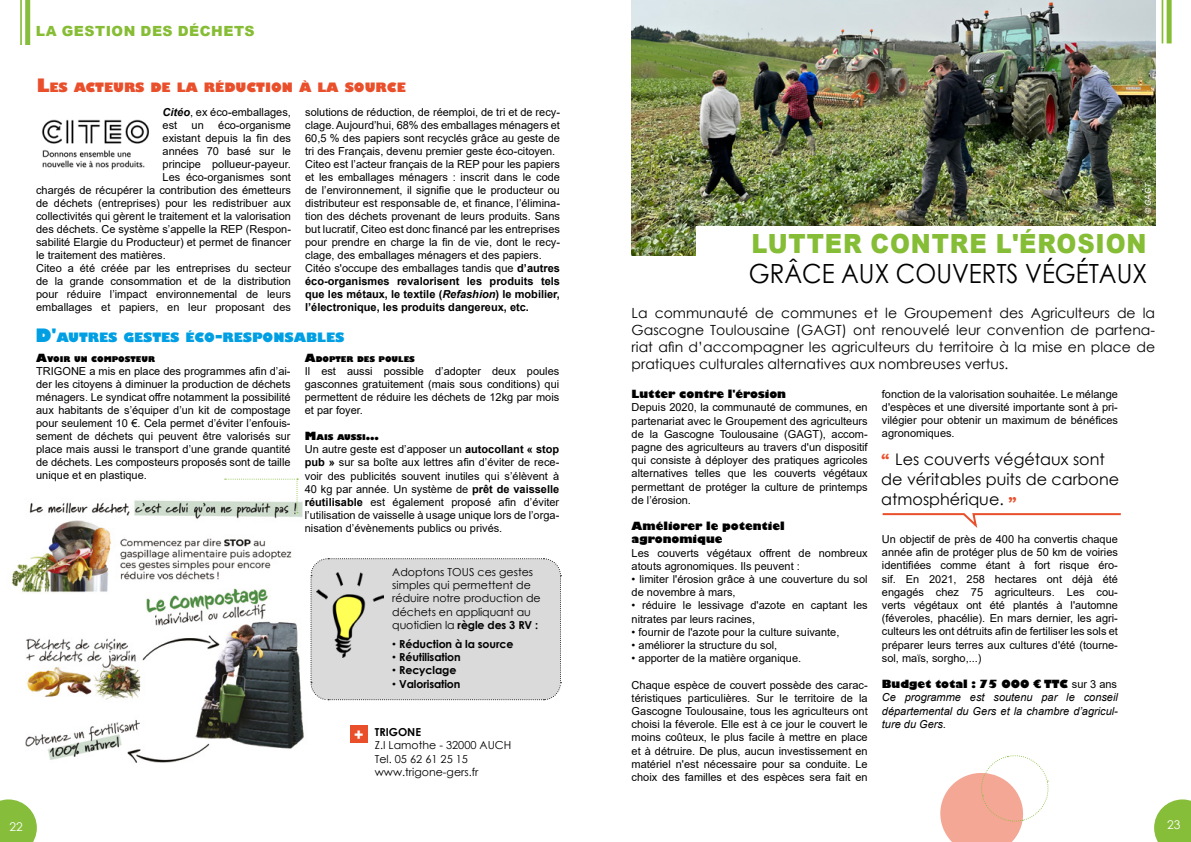
<style>
.page{position:relative;width:1191px;height:842px;background:#fff}
.page>*{position:absolute;margin:0;border:0;box-sizing:border-box;transform-origin:0 0}
.t1{font:26.4px "Century Gothic";color:#000;scale:.91 1}
.t2{font:900 26.4px "Arial";letter-spacing:.035em;color:#86bd36;scale:.91 1}
.t3{font:16px/20px "Century Gothic";color:#000}
.t4{font:16px "Bauhaus 93";color:#fff}
.t5{font:14px/16.8px "Century Gothic";color:#000;text-align:justify}
.t6{font:900 14px "Arial";letter-spacing:.035em;color:#86bd34}
.t7{font:800 12.6px "Gill Sans";color:#e94f2b}
.t8{font:800 12.6px "Gill Sans";color:#009fe3}
.t9{font:12px "Century Gothic";color:#fff}
.t10{font:11px/13px "Arial";color:#000;text-align:justify}
.t11{font:11px/13.2px "Century Gothic";color:#000}
.t12{font:italic 11px/13.2px "Arial";color:#000;text-align:justify}
.t13{font:800 11px/13.2px "Gill Sans";color:#000}
.t14{font:700 11px "Century Gothic";letter-spacing:-.01em;color:#000}
.t15{font:italic 8px "Arial";color:#fff}
.t16{font:800 7.7px "Gill Sans";color:#000}
.s1{font-size:18px}
.s2{font-weight:700;font-style:italic}
.s3{font-weight:700}
.s4{font-size:11px}
.s5{font-family:"Arial";font-weight:400}
.s6{font-family:"Bookman Old Style";font-weight:700;color:#e94f2b}
</style>
<div class="page">
<img style="left:11px;top:500px;width:293px;height:263px">
<img style="left:631px;top:0;width:524px;height:255px">
<div style="left:696px;top:227px;width:459px;height:69px;background:#fff"></div>
<div style="left:25px;top:0;width:5px;height:45px;background:#86bd3b"></div>
<hr style="left:20px;top:0;width:2px;height:45px;background:#86bd3b">
<svg style="left:0;top:799px;width:37px;height:43px;background:#96c655"></svg>
<div style="left:1166px;top:0;width:5px;height:43px;background:#86bd36"></div>
<hr style="left:1161px;top:0;width:2px;height:43px;background:#86bd36">
<svg style="left:1154px;top:799px;width:37px;height:43px;background:#96c654"></svg>
<img style="left:41px;top:119px;width:108px;height:51px">
<svg style="left:225px;top:479px;width:73px;height:34px"></svg>
<div style="left:350px;top:725px;width:17px;height:17px;background:#e94f2b"></div>
<div style="left:310px;top:558px;width:251px;height:143px;background:#dadada"></div>
<img style="left:316px;top:573px;width:68px;height:84px">
<svg style="left:882px;top:513px;width:239px;height:15px"></svg>
<svg style="left:940px;top:755px;width:109px;height:87px"></svg>
<p class="t6" style="left:36px;top:21px;width:220px">LA GESTION DES DÉCHETS</p>
<p class="t7" style="left:37px;top:79px;width:370px"><span class="s1">L</span>ES ACTEURS DE LA RÉDUCTION À LA SOURCE</p>
<p class="t10" style="left:163px;top:105px;width:130px"><span class="s2">Citéo</span>, ex éco-emballages, est</p>
<p class="t10" style="left:192px;top:118px;width:14px">un</p>
<p class="t10" style="left:218px;top:118px;width:74px">éco-organisme</p>
<p class="t10" style="left:163px;top:131px;width:130px">existant depuis la fin des</p>
<p class="t10" style="left:163px;top:144px;width:130px">années 70 basé sur le</p>
<p class="t10" style="left:163px;top:157px;width:130px">principe pollueur-payeur.</p>
<p class="t10" style="left:163px;top:170px;width:130px">Les éco-organismes sont</p>
<p class="t10" style="left:36px;top:183px;width:256px">chargés de récupérer la contribution des émetteurs</p>
<p class="t10" style="left:36px;top:196px;width:256px">de déchets (entreprises) pour les redistribuer aux</p>
<p class="t10" style="left:36px;top:209px;width:256px">collectivités qui gèrent le traitement et la valorisation</p>
<p class="t10" style="left:36px;top:222px;width:256px">des déchets. Ce système s’appelle la REP (Respon-</p>
<p class="t10" style="left:36px;top:235px;width:256px">sabilité Elargie du Producteur) et permet de financer</p>
<p class="t10" style="left:36px;top:248px;width:131px">le traitement des matières.</p>
<p class="t10" style="left:36px;top:261px;width:256px">Citeo a été créée par les entreprises du secteur</p>
<p class="t10" style="left:36px;top:274px;width:256px">de la grande consommation et de la distribution</p>
<p class="t10" style="left:36px;top:287px;width:256px">pour réduire l’impact environnemental de leurs</p>
<p class="t10" style="left:36px;top:300px;width:256px">emballages et papiers, en leur proposant des</p>
<p class="t10" style="left:305px;top:105px;width:256px;text-align:left">solutions de réduction, de réemploi, de tri et de recy&shy;clage. Aujourd’hui, 68% des emballages ménagers et 60,5 % des papiers sont recyclés grâce au geste de tri des Français, devenu premier geste éco-citoyen.<br>Citeo est l’acteur français de la REP pour les papiers et les emballages ménagers : inscrit dans le code de l’environnement, il signifie que le producteur ou distributeur est responsable de, et finance, l’élimina&shy;tion des déchets provenant de leurs produits. Sans but lucratif, Citeo est donc financé par les entreprises pour prendre en charge la fin de vie, dont le recy&shy;clage, des emballages ménagers et des papiers.<br>Citéo s'occupe des emballages tandis que <span class="s3">d’autres éco-organismes revalorisent les produits tels que les métaux, le textile (</span><span class="s2">Refashion</span><span class="s3">) le mobilier, l’électronique, les produits dangereux, etc.</span></p>
<p class="t8" style="left:35px;top:330px;width:310px"><span class="s1">D'</span>AUTRES GESTES ÉCO<span class="s1">-</span>RESPONSABLES</p>
<p class="t16" style="left:36px;top:354px;width:120px"><span class="s4">A</span>VOIR UN COMPOSTEUR</p>
<p class="t10" style="left:36px;top:365px;width:256px">TRIGONE a mis en place des programmes afin d’ai&shy;der les citoyens à diminuer la production de déchets ménagers. Le syndicat offre notamment la possibilité aux habitants de s’équiper d’un kit de compostage pour seulement 10 €. Cela permet d’éviter l’enfouis&shy;sement de déchets qui peuvent être valorisés sur place mais aussi le transport d’une grande quantité de déchets. Les composteurs proposés sont de taille unique et en plastique.</p>
<p class="t16" style="left:305px;top:355px;width:111px"><span class="s4">A</span>DOPTER DES POULES</p>
<p class="t10" style="left:305px;top:365px;width:256px">Il est aussi possible d’adopter deux poules gasconnes gratuitement (mais sous conditions) qui permettent de réduire les déchets de 12kg par mois et par foyer.</p>
<p class="t16" style="left:305px;top:433px;width:76px"><span class="s4">M</span>AIS AUSSI<span class="s4">...</span></p>
<p class="t10" style="left:305px;top:443px;width:256px">Un autre geste est d’apposer un <span class="s3">autocollant « stop pub »</span> sur sa boîte aux lettres afin d’éviter de rece&shy;voir des publicités souvent inutiles qui s’élèvent à 40 kg par année. Un système de <span class="s3">prêt de vaisselle réutilisable</span> est également proposé afin d’éviter l’utilisation de vaisselle à usage unique lors de l’orga&shy;nisation d’évènements publics ou privés.</p>
<p class="t11" style="left:392px;top:565px;width:150px">Adoptons TOUS ces gestes simples qui permettent de réduire notre production de déchets en appliquant au quotidien la <span class="s3">règle des 3 RV :</span></p>
<p class="t14" style="left:392px;top:636px;width:123px"><span class="s5">•</span> Réduction à la source</p>
<p class="t14" style="left:392px;top:649px;width:70px"><span class="s5">•</span> Réutilisation</p>
<p class="t14" style="left:392px;top:662px;width:66px"><span class="s5">•</span> Recyclage</p>
<p class="t14" style="left:392px;top:675px;width:70px"><span class="s5">•</span> Valorisation</p>
<h2 class="t4" style="left:353px;top:725px;width:13px">+</h2>
<p class="t14" style="left:375px;top:724px;width:48px">TRIGONE</p>
<p class="t11" style="left:375px;top:739px;width:138px">Z.I Lamothe - 32000 AUCH<br>Tel. 05 62 61 25 15 www.trigone-gers.fr</p>
<p class="t15" style="left:1142px;top:214px;width:33px;rotate:-90deg">© GAGT</p>
<h1 class="t2" style="left:751px;top:225px;width:435px">LUTTER CONTRE L'ÉROSION</h1>
<h1 class="t1" style="left:749px;top:255px;width:439px">GRÂCE AUX COUVERTS VÉGÉTAUX</h1>
<p class="t5" style="left:631px;top:305px;width:525px">La communauté de communes et le Groupement des Agriculteurs de la Gascogne Toulousaine (GAGT) ont renouvelé leur convention de partena&shy;riat afin d’accompagner les agriculteurs du territoire à la mise en place de pratiques culturales alternatives aux nombreuses vertus.</p>
<p class="t13" style="left:631px;top:388px;width:156px">Lutter contre l'érosion</p>
<p class="t10" style="left:631px;top:401px;width:237px">Depuis 2020, la communauté de communes, en partenariat avec le Groupement des agriculteurs de la Gascogne Toulousaine (GAGT), accom&shy;pagne des agriculteurs au travers d'un dispositif qui consiste à déployer des pratiques agricoles alternatives telles que les couverts végétaux permettant de protéger la culture de printemps de l’érosion.</p>
<p class="t13" style="left:631px;top:520px;width:154px">Améliorer le potentiel agronomique</p>
<p class="t10" style="left:631px;top:546px;width:237px">Les couverts végétaux offrent de nombreux atouts agronomiques. Ils peuvent :</p>
<p class="t10" style="left:631px;top:572px;width:237px">• limiter l'érosion grâce à une couverture du sol de novembre à mars,</p>
<p class="t10" style="left:631px;top:599px;width:237px">• réduire le lessivage d'azote en captant les nitrates par leurs racines,</p>
<p class="t10" style="left:631px;top:625px;width:209px">• fournir de l'azote pour la culture suivante,</p>
<p class="t10" style="left:631px;top:638px;width:147px">• améliorer la structure du sol,</p>
<p class="t10" style="left:631px;top:652px;width:171px">• apporter de la matière organique.</p>
<p class="t10" style="left:631px;top:678px;width:237px">Chaque espèce de couvert possède des carac&shy;téristiques particulières. Sur le territoire de la Gascogne Toulousaine, tous les agriculteurs ont choisi la féverole. Elle est à ce jour le couvert le moins coûteux, le plus facile à mettre en place et à détruire. De plus, aucun investissement en matériel n'est nécessaire pour sa conduite. Le choix des familles et des espèces sera fait en</p>
<p class="t10" style="left:882px;top:387px;width:237px">fonction de la valorisation souhaitée. Le mélange d'espèces et une diversité importante sont à pri&shy;vilégier pour obtenir un maximum de bénéfices agronomiques.</p>
<h2 class="t3" style="left:881px;top:448px;width:239px"><span class="s6">“</span> Les couverts végétaux sont de véritables puits de carbone atmosphérique. <sup>„</sup></h2>
<p class="t10" style="left:882px;top:532px;width:237px">Un objectif de près de 400 ha convertis chaque année afin de protéger plus de 50 km de voiries identifiées comme étant à fort risque éro&shy;sif. En 2021, 258 hectares ont déjà été engagés chez 75 agriculteurs. Les cou&shy;verts végétaux ont été plantés à l'automne (féveroles, phacélie). En mars dernier, les agri&shy;culteurs les ont détruits afin de fertiliser les sols et préparer leurs terres aux cultures d'été (tourne&shy;sol, maïs, sorgho,...)</p>
<p class="t13" style="left:882px;top:678px;width:237px">Budget total : 75 000 € TTC <span class="s5">sur 3 ans</span></p>
<p class="t12" style="left:882px;top:691px;width:237px">Ce programme est soutenu par le conseil départemental du Gers et la chambre d’agricul&shy;ture du Gers.</p>
<p class="t9" style="left:10px;top:818px;width:15px">22</p>
<p class="t9" style="left:1167px;top:817px;width:15px">23</p>
</div>
